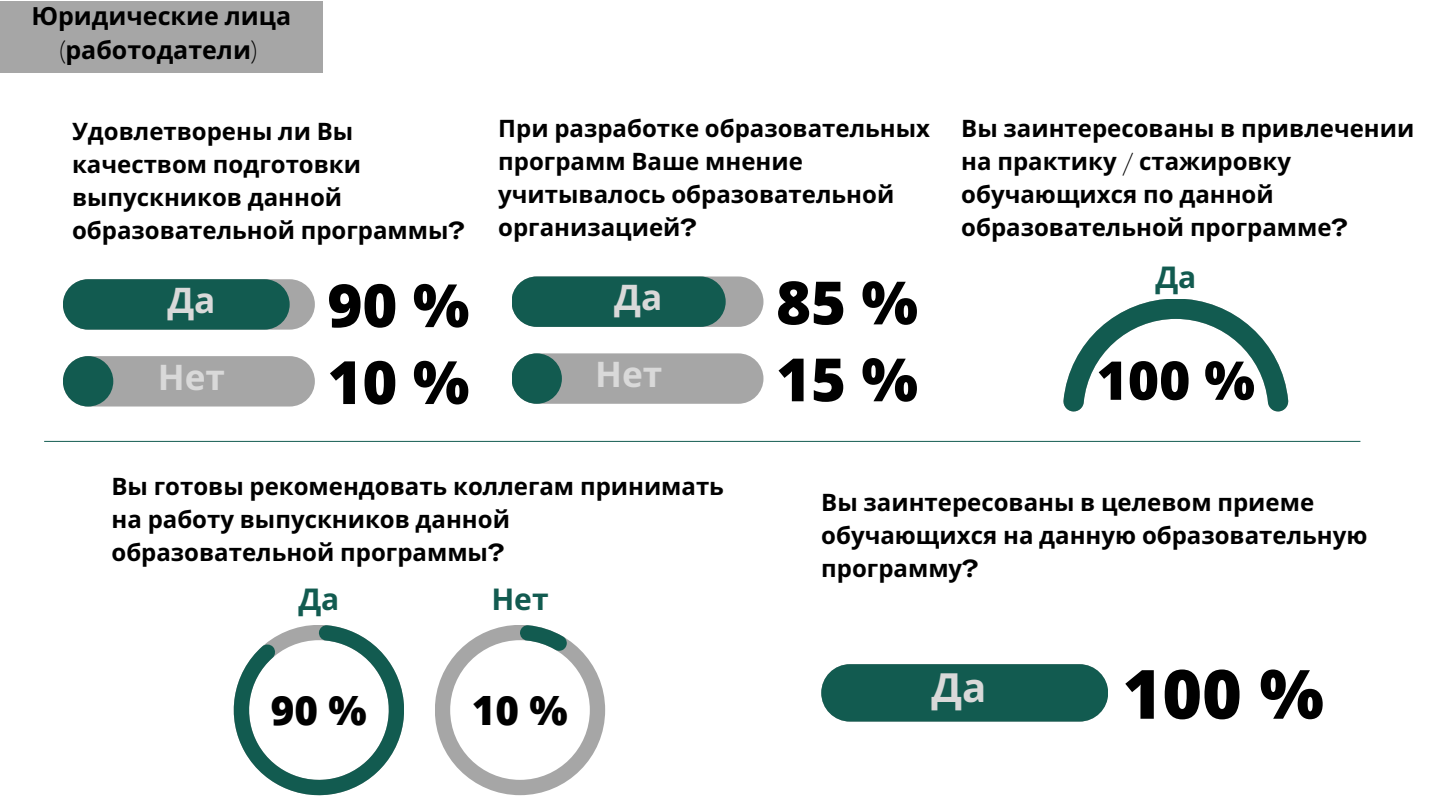
<style>
.page{position:relative;width:1440px;height:810px;background:#fff}
.page>*{position:absolute;margin:0;border:0;box-sizing:border-box;transform-origin:0 0}
.t1{font:800 68px "Open Sans";color:#000}
.t2{font:800 59.7px "Open Sans";color:#000}
.t3{font:800 53.5px "Open Sans";color:#000}
.t4{font:800 40.4px "Open Sans";color:#000}
.t5{font:700 40.2px "Noto Sans";color:#d9d9d9}
.t6{font:700 35.3px "Noto Sans";color:#d9d9d9}
.t7{font:700 30px "Noto Sans";color:#125b50}
.t8{font:700 25px/34.5px "Noto Sans";color:#000;text-align:center}
.t9{font:700 24px/33px "Noto Sans";color:#000}
.s1{font-family:"Agrandir";font-stretch:expanded}
</style>
<div class="page">
<hr style="left:44px;top:441px;width:1316px;height:1px;background:#125b50">
<div style="left:512px;top:276px;width:251px;height:51px;background:#a6a6a6;border-radius:25px"></div>
<div style="left:512px;top:276px;width:214px;height:51px;background:#125b50;border-radius:25px"></div>
<div style="left:512px;top:353px;width:251px;height:51px;background:#a6a6a6;border-radius:25px"></div>
<div style="left:512px;top:353px;width:50px;height:51px;background:#125b50;border-radius:50%"></div>
<svg style="left:234px;top:625px;width:170px;height:170px"></svg>
<svg style="left:1063px;top:299px;width:226px;height:112px"></svg>
<div style="left:821px;top:664px;width:287px;height:58px;background:#125b50;border-radius:29px"></div>
<div style="left:63px;top:279px;width:252px;height:51px;background:#a6a6a6;border-radius:25px"></div>
<div style="left:63px;top:279px;width:227px;height:51px;background:#125b50;border-radius:25px"></div>
<div style="left:63px;top:356px;width:252px;height:51px;background:#a6a6a6;border-radius:25px"></div>
<div style="left:63px;top:356px;width:50px;height:51px;background:#125b50;border-radius:50%"></div>
<svg style="left:435px;top:625px;width:170px;height:170px"></svg>
<div style="left:0;top:1px;width:323px;height:71px;background:#a6a6a6"></div>
<p class="t8" style="left:31px;top:-2px;width:261px">Юридические лица <span class="s1">(</span>работодатели<span class="s1">)</span></p>
<p class="t9" style="left:72px;top:114px;width:394px">Удовлетворены ли Вы качеством подготовки выпускников данной образовательной программы<span class="s1">?</span></p>
<p class="t6" style="left:167px;top:275px;width:50px">Да</p>
<p class="t6" style="left:158px;top:352px;width:69px">Нет</p>
<p class="t2" style="left:327px;top:263px;width:143px">90 %</p>
<p class="t2" style="left:327px;top:340px;width:143px">10 %</p>
<p class="t9" style="left:498px;top:111px;width:433px">При разработке образовательных программ Ваше мнение учитывалось образовательной организацией<span class="s1">?</span></p>
<p class="t9" style="left:961px;top:111px;width:455px">Вы заинтересованы в привлечении на практику <span class="s1">/</span> стажировку обучающихся по данной образовательной программе<span class="s1">?</span></p>
<p class="t6" style="left:614px;top:272px;width:50px">Да</p>
<p class="t6" style="left:595px;top:349px;width:69px">Нет</p>
<p class="t2" style="left:776px;top:261px;width:143px">85 %</p>
<p class="t2" style="left:776px;top:338px;width:143px">15 %</p>
<p class="t7" style="left:1155px;top:256px;width:43px">Да</p>
<p class="t3" style="left:1097px;top:343px;width:160px">100 %</p>
<p class="t9" style="left:112px;top:469px;width:614px">Вы готовы рекомендовать коллегам принимать на работу выпускников данной образовательной программы<span class="s1">?</span></p>
<p class="t7" style="left:298px;top:578px;width:43px">Да</p>
<p class="t4" style="left:271px;top:682px;width:97px">90 %</p>
<p class="t7" style="left:491px;top:578px;width:59px">Нет</p>
<p class="t4" style="left:472px;top:682px;width:97px">10 %</p>
<p class="t9" style="left:821px;top:486px;width:548px">Вы заинтересованы в целевом приеме обучающихся на данную образовательную программу<span class="s1">?</span></p>
<p class="t5" style="left:931px;top:659px;width:56px">Да</p>
<p class="t1" style="left:1123px;top:646px;width:203px">100 %</p>
</div>
